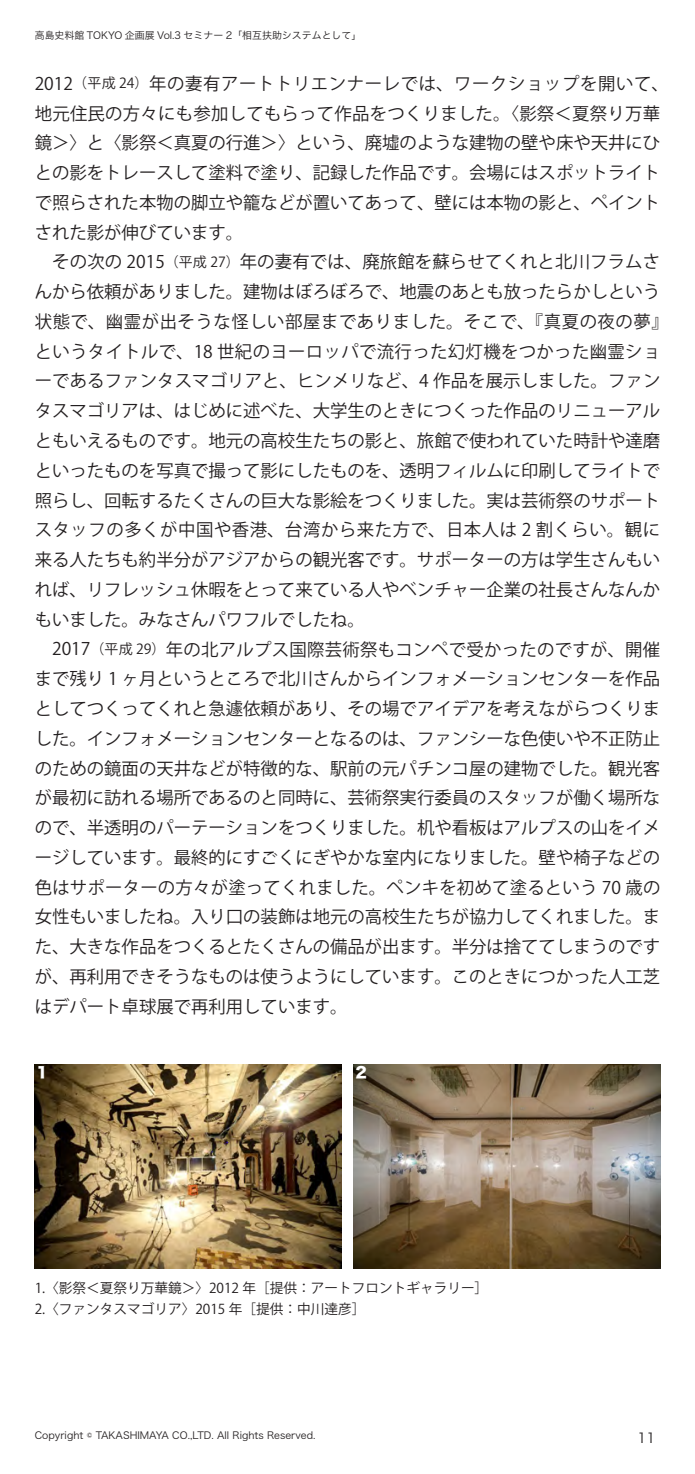
<style>
.page{position:relative;width:695px;height:1474px;background:#fff}
.page>*{position:absolute;margin:0;border:0;box-sizing:border-box;transform-origin:0 0}
.t1{font:17.32px/29.8px "Koz Go Pr 6 N";color:#231f20}
.t2{font:14.88px "Hiragino Sans W8";color:#fff}
.t3{font:13.65px/21px "Koz Go Pr 6 N";color:#231f20}
.t4{font:13.65px "Hiragino Sans W3";color:#231f20}
.t5{font:9.97px "Hiragino Sans W3";color:#231f20}
.s1{font-size:13.83px}
</style>
<div class="page">
<img style="left:35px;top:1064px;width:306px;height:204px">
<img style="left:353px;top:1064px;width:307px;height:204px">
<p class="t5" style="left:35px;top:26px;width:328px">高島史料館 TOKYO 企画展 Vol.3 セミナー 2「相互扶助システムとして」</p>
<p class="t1" style="left:35px;top:69px;width:635px">2012<span class="s1">（平成 24）</span>年の妻有アートトリエンナーレでは、ワークショップを開いて、地元住民の方々にも参加してもらって作品をつくりました。〈影祭＜夏祭り万華鏡＞〉と〈影祭＜真夏の行進＞〉という、廃墟のような建物の壁や床や天井にひとの影をトレースして塗料で塗り、記録した作品です。会場にはスポットライトで照らされた本物の脚立や籠などが置いてあって、壁には本物の影と、ペイントされた影が伸びています。<br>　その次の 2015<span class="s1">（平成 27）</span>年の妻有では、廃旅館を蘇らせてくれと北川フラムさんから依頼がありました。建物はぼろぼろで、地震のあとも放ったらかしという状態で、幽霊が出そうな怪しい部屋までありました。そこで、『真夏の夜の夢』というタイトルで、18 世紀のヨーロッパで流行った幻灯機をつかった幽霊ショーであるファンタスマゴリアと、ヒンメリなど、4 作品を展示しました。ファンタスマゴリアは、はじめに述べた、大学生のときにつくった作品のリニューアルともいえるものです。地元の高校生たちの影と、旅館で使われていた時計や達磨といったものを写真で撮って影にしたものを、透明フィルムに印刷してライトで照らし、回転するたくさんの巨大な影絵をつくりました。実は芸術祭のサポートスタッフの多くが中国や香港、台湾から来た方で、日本人は 2 割くらい。観に来る人たちも約半分がアジアからの観光客です。サポーターの方は学生さんもいれば、リフレッシュ休暇をとって来ている人やベンチャー企業の社長さんなんかもいました。みなさんパワフルでしたね。<br>　2017<span class="s1">（平成 29）</span>年の北アルプス国際芸術祭もコンペで受かったのですが、開催まで残り 1 ヶ月というところで北川さんからインフォメーションセンターを作品としてつくってくれと急遽依頼があり、その場でアイデアを考えながらつくりました。インフォメーションセンターとなるのは、ファンシーな色使いや不正防止のための鏡面の天井などが特徴的な、駅前の元パチンコ屋の建物でした。観光客が最初に訪れる場所であるのと同時に、芸術祭実行委員のスタッフが働く場所なので、半透明のパーテーションをつくりました。机や看板はアルプスの山をイメージしています。最終的にすごくにぎやかな室内になりました。壁や椅子などの色はサポーターの方々が塗ってくれました。ペンキを初めて塗るという 70 歳の女性もいましたね。入り口の装飾は地元の高校生たちが協力してくれました。また、大きな作品をつくるとたくさんの備品が出ます。半分は捨ててしまうのですが、再利用できそうなものは使うようにしています。このときにつかった人工芝はデパート卓球展で再利用しています。</p>
<p class="t2" style="left:36px;top:1063px;width:13px">1</p>
<p class="t2" style="left:355px;top:1063px;width:13px">2</p>
<p class="t3" style="left:35px;top:1277px;width:455px">1.〈影祭＜夏祭り万華鏡＞〉2012 年［提供：アートフロントギャラリー］<br>2.〈ファンタスマゴリア〉2015 年［提供：中川達彦］</p>
<p class="t5" style="left:35px;top:1426px;width:282px">Copyright © TAKASHIMAYA CO.,LTD. All Rights Reserved.</p>
<p class="t4" style="left:637px;top:1425px;width:19px">11</p>
</div>
